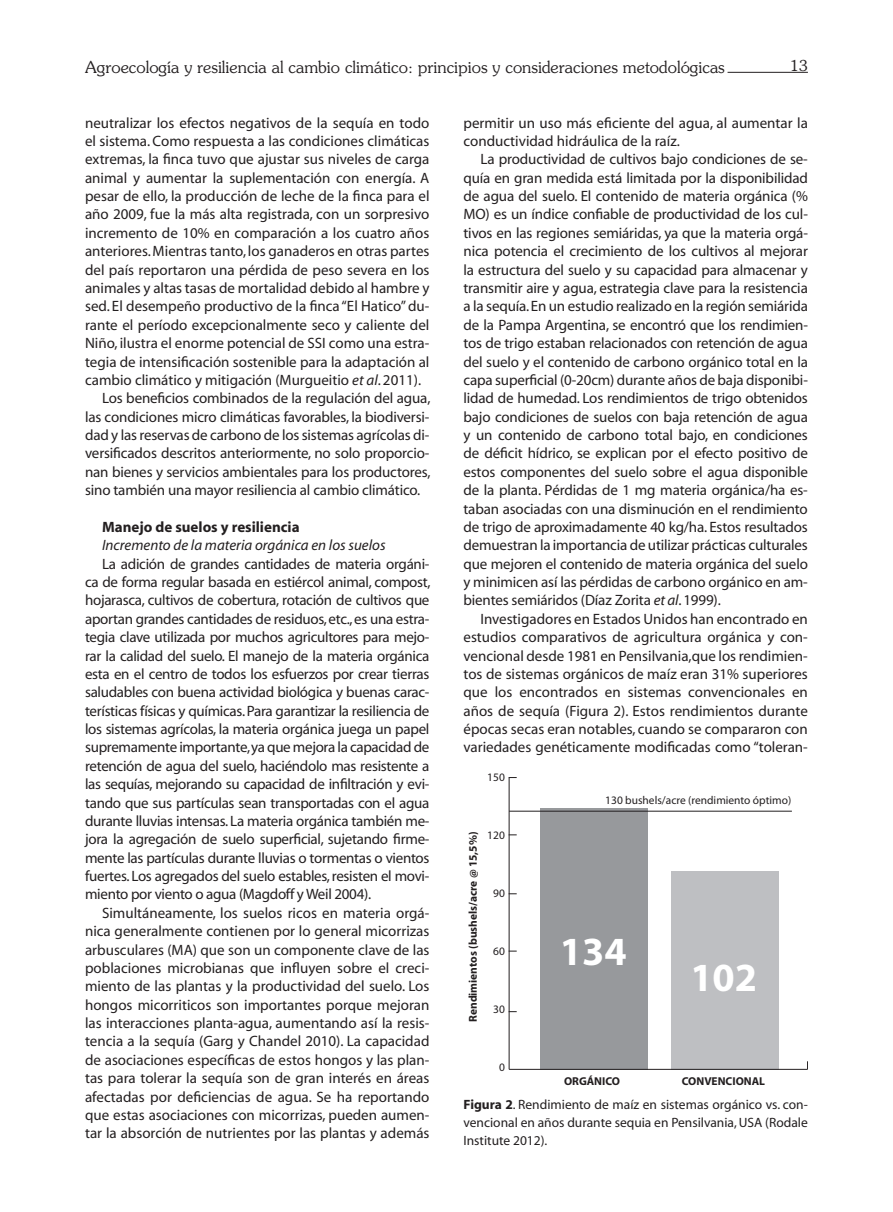
<style>
.page{position:relative;width:893px;height:1212px;background:#fff}
.page>*{position:absolute;margin:0;border:0;box-sizing:border-box;transform-origin:0 0}
.t1{font:700 40.05px "Myriad Pro";color:#fff}
.t2{font:300 16.5px "Souvenir";color:#231f20}
.t3{font:15px/18.3px "Myriad";color:#231f20;text-align:justify}
.t4{font:italic 15px "Myriad";color:#231f20}
.t5{font:700 15px "Myriad";color:#231f20}
.t6{font:300 15px "Souvenir";color:#231f20}
.t7{font:13.5px/18px "Myriad";color:#231f20;text-align:justify}
.t8{font:700 11.4px "Myriad Pro";color:#231f20}
.t9{font:11.4px "Myriad Pro";color:#231f20}
.s1{font-style:italic}
.s2{font-weight:700}
</style>
<div class="page">
<hr style="left:728px;top:72px;width:80px;height:1px;background:#231f20">
<div style="left:541px;top:808px;width:107px;height:261px;background:#97999c"></div>
<div style="left:671px;top:871px;width:107px;height:198px;background:#bebfc2"></div>
<hr style="left:509px;top:777px;width:1px;height:292px;background:#231f20">
<hr style="left:509px;top:1069px;width:299px;height:1px;background:#231f20">
<hr style="left:509px;top:811px;width:283px;height:1px;background:#231f20">
<p class="t2" style="left:85px;top:57px;width:641px">Agroecología y resiliencia al cambio climático: principios y consideraciones metodológicas</p>
<p class="t6" style="left:790px;top:56px;width:19px">13</p>
<p class="t3" style="left:85px;top:114px;width:346px">neutralizar los efectos negativos de la sequía en todo</p>
<p class="t3" style="left:85px;top:132px;width:346px">el sistema. Como respuesta a las condiciones climáticas</p>
<p class="t3" style="left:85px;top:151px;width:346px">extremas, la finca tuvo que ajustar sus niveles de carga</p>
<p class="t3" style="left:85px;top:169px;width:346px">animal y aumentar la suplementación con energía. A</p>
<p class="t3" style="left:85px;top:188px;width:346px">pesar de ello, la producción de leche de la finca para el</p>
<p class="t3" style="left:85px;top:206px;width:346px">año 2009, fue la más alta registrada, con un sorpresivo</p>
<p class="t3" style="left:85px;top:224px;width:346px">incremento de 10% en comparación a los cuatro años</p>
<p class="t3" style="left:85px;top:243px;width:346px">anteriores. Mientras tanto, los ganaderos en otras partes</p>
<p class="t3" style="left:85px;top:261px;width:346px">del país reportaron una pérdida de peso severa en los</p>
<p class="t3" style="left:85px;top:279px;width:346px">animales y altas tasas de mortalidad debido al hambre y</p>
<p class="t3" style="left:85px;top:298px;width:346px">sed. El desempeño productivo de la finca “El Hatico” du-</p>
<p class="t3" style="left:85px;top:316px;width:346px">rante el período excepcionalmente seco y caliente del</p>
<p class="t3" style="left:85px;top:335px;width:346px">Niño, ilustra el enorme potencial de SSI como una estra-</p>
<p class="t3" style="left:85px;top:353px;width:346px">tegia de intensificación sostenible para la adaptación al</p>
<p class="t3" style="left:85px;top:371px;width:338px">cambio climático y mitigación (Murgueitio <span class="s1">et al</span>. 2011).</p>
<p class="t3" style="left:102px;top:390px;width:330px">Los beneficios combinados de la regulación del agua,</p>
<p class="t3" style="left:85px;top:408px;width:346px">las condiciones micro climáticas favorables, la biodiversi-</p>
<p class="t3" style="left:85px;top:426px;width:346px">dad y las reservas de carbono de los sistemas agrícolas di-</p>
<p class="t3" style="left:85px;top:445px;width:346px">versificados descritos anteriormente, no solo proporcio-</p>
<p class="t3" style="left:85px;top:463px;width:347px">nan bienes y servicios ambientales para los productores,</p>
<p class="t3" style="left:85px;top:482px;width:337px">sino también una mayor resiliencia al cambio climático.</p>
<p class="t5" style="left:102px;top:519px;width:199px">Manejo de suelos y resiliencia</p>
<p class="t4" style="left:102px;top:538px;width:285px">Incremento de la materia orgánica en los suelos</p>
<p class="t3" style="left:85px;top:555px;width:347px;text-indent:17px">La adición de grandes cantidades de materia orgáni&shy;ca de forma regular basada en estiércol animal, compost, hojarasca, cultivos de cobertura, rotación de cultivos que aportan grandes cantidades de residuos, etc., es una estra&shy;tegia clave utilizada por muchos agricultores para mejo&shy;rar la calidad del suelo. El manejo de la materia orgánica esta en el centro de todos los esfuerzos por crear tierras saludables con buena actividad biológica y buenas carac&shy;terísticas físicas y químicas. Para garantizar la resiliencia de los sistemas agrícolas, la materia orgánica juega un papel supremamente importante, ya que mejora la capacidad de retención de agua del suelo, haciéndolo mas resistente a las sequías, mejorando su capacidad de infiltración y evi&shy;tando que sus partículas sean transportadas con el agua durante lluvias intensas. La materia orgánica también me&shy;jora la agregación de suelo superficial, sujetando firme&shy;mente las partículas durante lluvias o tormentas o vientos fuertes. Los agregados del suelo estables, resisten el movi&shy;miento por viento o agua (Magdoff y Weil 2004).</p>
<p class="t3" style="left:85px;top:904px;width:346px;text-indent:17px">Simultáneamente, los suelos ricos en materia orgá&shy;nica generalmente contienen por lo general micorrizas arbusculares (MA) que son un componente clave de las poblaciones microbianas que influyen sobre el creci&shy;miento de las plantas y la productividad del suelo. Los hongos micorriticos son importantes porque mejoran las interacciones planta-agua, aumentando así la resis&shy;tencia a la sequía (Garg y Chandel 2010). La capacidad de asociaciones específicas de estos hongos y las plan&shy;tas para tolerar la sequía son de gran interés en áreas afectadas por deficiencias de agua. Se ha reportando que estas asociaciones con micorrizas, pueden aumen&shy;tar la absorción de nutrientes por las plantas y además</p>
<p class="t3" style="left:463px;top:114px;width:346px">permitir un uso más eficiente del agua, al aumentar la conductividad hidráulica de la raíz.</p>
<p class="t3" style="left:463px;top:151px;width:346px;text-indent:17px">La productividad de cultivos bajo condiciones de se&shy;quía en gran medida está limitada por la disponibilidad de agua del suelo. El contenido de materia orgánica (% MO) es un índice confiable de productividad de los cul&shy;tivos en las regiones semiáridas, ya que la materia orgá&shy;nica potencia el crecimiento de los cultivos al mejorar la estructura del suelo y su capacidad para almacenar y transmitir aire y agua, estrategia clave para la resistencia a la sequía. En un estudio realizado en la región semiárida de la Pampa Argentina, se encontró que los rendimien&shy;tos de trigo estaban relacionados con retención de agua del suelo y el contenido de carbono orgánico total en la capa superficial (0-20cm) durante años de baja disponibi&shy;lidad de humedad. Los rendimientos de trigo obtenidos bajo condiciones de suelos con baja retención de agua y un contenido de carbono total bajo, en condiciones de déficit hídrico, se explican por el efecto positivo de estos componentes del suelo sobre el agua disponible de la planta. Pérdidas de 1 mg materia orgánica/ha es&shy;taban asociadas con una disminución en el rendimiento de trigo de aproximadamente 40 kg/ha. Estos resultados demuestran la importancia de utilizar prácticas culturales que mejoren el contenido de materia orgánica del suelo y minimicen así las pérdidas de carbono orgánico en am&shy;bientes semiáridos (Díaz Zorita <span class="s1">et al</span>. 1999).</p>
<p class="t3" style="left:463px;top:610px;width:346px;text-indent:17px">Investigadores en Estados Unidos han encontrado en estudios comparativos de agricultura orgánica y con&shy;vencional desde 1981 en Pensilvania,que los rendimien&shy;tos de sistemas orgánicos de maíz eran 31% superiores que los encontrados en sistemas convencionales en años de sequía (Figura 2). Estos rendimientos durante épocas secas eran notables, cuando se compararon con variedades genéticamente modificadas como “toleran-</p>
<p class="t9" style="left:487px;top:770px;width:19px">150</p>
<p class="t8" style="left:466px;top:1022px;width:192px;rotate:-90deg">Rendimientos (bushels/acre @ 15,5%)</p>
<p class="t9" style="left:487px;top:828px;width:19px">120</p>
<p class="t9" style="left:493px;top:886px;width:13px">90</p>
<p class="t9" style="left:493px;top:944px;width:13px">60</p>
<p class="t9" style="left:493px;top:1002px;width:13px">30</p>
<p class="t9" style="left:499px;top:1060px;width:7px">0</p>
<p class="t9" style="left:605px;top:793px;width:187px">130 bushels/acre (rendimiento óptimo)</p>
<h1 class="t1" style="left:560px;top:925px;width:68px">134</h1>
<h1 class="t1" style="left:690px;top:952px;width:68px">102</h1>
<p class="t8" style="left:564px;top:1073px;width:58px">ORGÁNICO</p>
<p class="t8" style="left:682px;top:1073px;width:85px">CONVENCIONAL</p>
<p class="t7" style="left:464px;top:1096px;width:346px"><span class="s2">Figura 2</span>. Rendimiento de maíz en sistemas orgánico vs. con&shy;vencional en años durante sequia en Pensilvania, USA (Rodale Institute 2012).</p>
</div>
